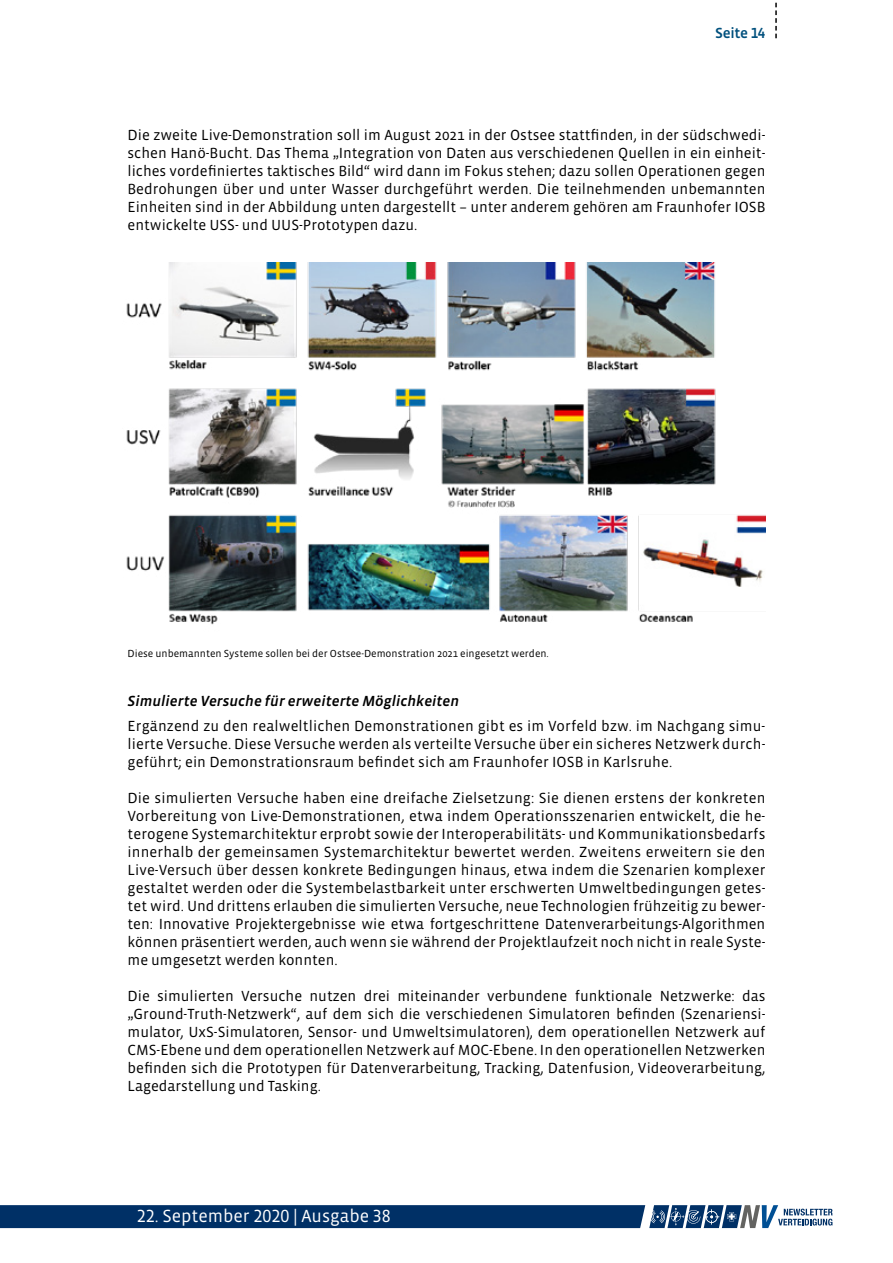
<style>
.page{position:relative;width:893px;height:1263px;background:#fff}
.page>*{position:absolute;margin:0;border:0;box-sizing:border-box;transform-origin:0 0}
.t1{font:18px "Vista Sans OTCE";color:#fff}
.t2{font:15px/18px "Vista Sans OTCE";color:#000;text-align:justify}
.t3{font:italic 500 15px "Vista Sans OTCE";color:#000}
.t4{font:500 15px "Vista Sans OTCE";letter-spacing:-.02em;color:#00507d}
.t5{font:10.5px "Vista Sans OTCE";color:#000}
</style>
<div class="page">
<img style="left:126px;top:263px;width:639px;height:362px">
<svg style="left:0;top:1205px;width:833px;height:24px;background:#264e7c"></svg>
<svg style="left:775px;top:2px;width:2px;height:36px"></svg>
<p class="t4" style="left:715px;top:25px;width:52px">Seite 14</p>
<p class="t2" style="left:128px;top:126px;width:639px">Die zweite Live-Demonstration soll im August 2021 in der Ostsee stattfinden, in der südschwedi&shy;schen Hanö-Bucht. Das Thema „Integration von Daten aus verschiedenen Quellen in ein einheit&shy;liches vordefiniertes taktisches Bild“ wird dann im Fokus stehen; dazu sollen Operationen gegen Bedrohungen über und unter Wasser durchgeführt werden. Die teilnehmenden unbemannten Einheiten sind in der Abbildung unten dargestellt – unter anderem gehören am Fraunhofer IOSB entwickelte USS- und UUS-Prototypen dazu.</p>
<p class="t5" style="left:128px;top:648px;width:423px">Diese unbemannten Systeme sollen bei der Ostsee-Demonstration 2021 eingesetzt werden.</p>
<p class="t3" style="left:128px;top:692px;width:333px">Simulierte Versuche für erweiterte Möglichkeiten</p>
<p class="t2" style="left:128px;top:717px;width:639px">Ergänzend zu den realweltlichen Demonstrationen gibt es im Vorfeld bzw. im Nachgang simu&shy;lierte Versuche. Diese Versuche werden als verteilte Versuche über ein sicheres Netzwerk durch&shy;geführt; ein Demonstrationsraum befindet sich am Fraunhofer IOSB in Karlsruhe.</p>
<p class="t2" style="left:128px;top:789px;width:639px">Die simulierten Versuche haben eine dreifache Zielsetzung: Sie dienen erstens der konkreten Vorbereitung von Live-Demonstrationen, etwa indem Operationsszenarien entwickelt, die he&shy;terogene Systemarchitektur erprobt sowie der Interoperabilitäts- und Kommunikationsbedarfs innerhalb der gemeinsamen Systemarchitektur bewertet werden. Zweitens erweitern sie den Live-Versuch über dessen konkrete Bedingungen hinaus, etwa indem die Szenarien komplexer gestaltet werden oder die Systembelastbarkeit unter erschwerten Umweltbedingungen getes&shy;tet wird. Und drittens erlauben die simulierten Versuche, neue Technologien frühzeitig zu bewer&shy;ten: Innovative Projektergebnisse wie etwa fortgeschrittene Datenverarbeitungs-Algorithmen können präsentiert werden, auch wenn sie während der Projektlaufzeit noch nicht in reale Syste&shy;me umgesetzt werden konnten.</p>
<p class="t2" style="left:128px;top:987px;width:639px">Die simulierten Versuche nutzen drei miteinander verbundene funktionale Netzwerke: das „Ground-Truth-Netzwerk“, auf dem sich die verschiedenen Simulatoren befinden (Szenariensi&shy;mulator, UxS-Simulatoren, Sensor- und Umweltsimulatoren), dem operationellen Netzwerk auf CMS-Ebene und dem operationellen Netzwerk auf MOC-Ebene. In den operationellen Netzwerken befinden sich die Prototypen für Datenverarbeitung, Tracking, Datenfusion, Videoverarbeitung, Lagedarstellung und Tasking.</p>
<p class="t1" style="left:137px;top:1205px;width:255px">22. September 2020 | Ausgabe 38</p>
</div>
